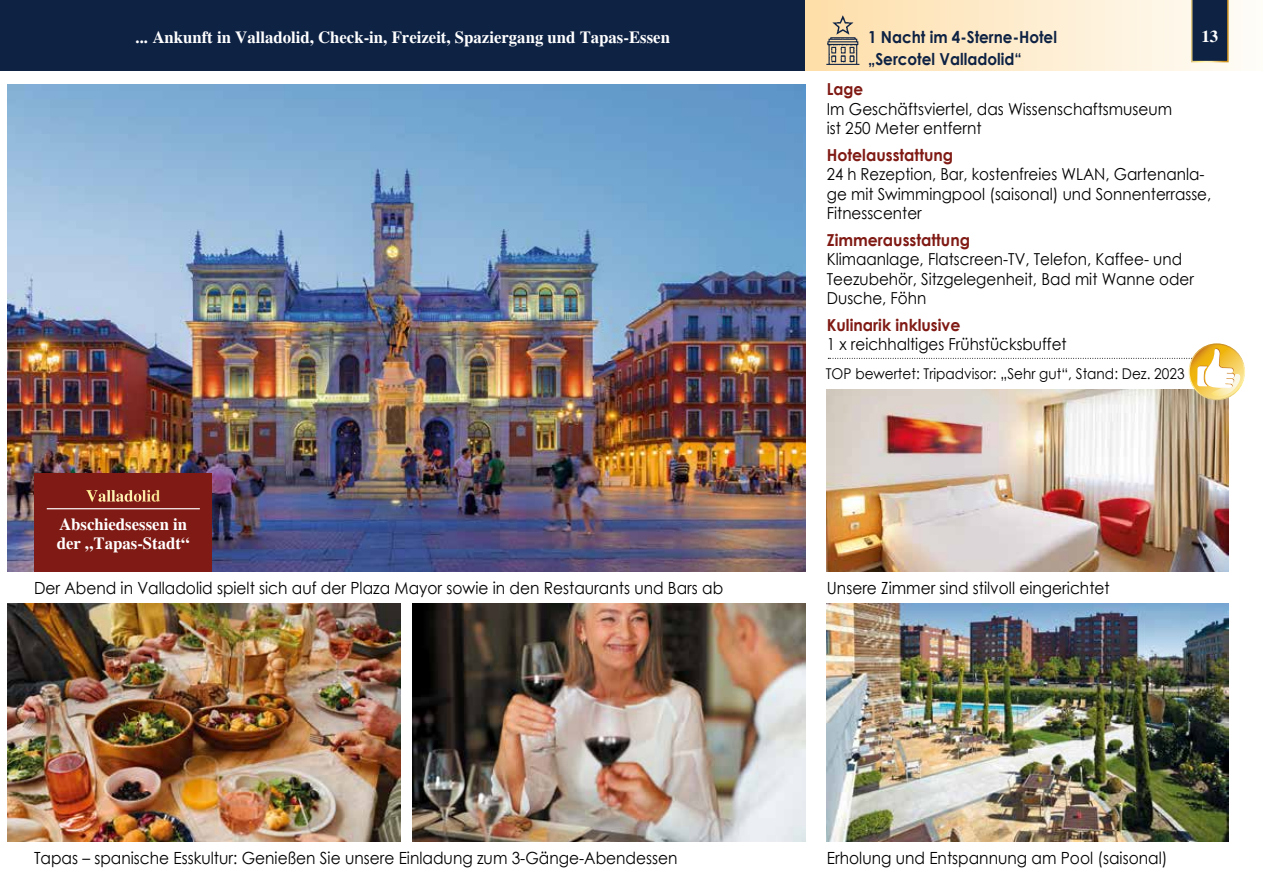
<style>
.page{position:relative;width:1263px;height:893px;background:#fff}
.page>*{position:absolute;margin:0;border:0;box-sizing:border-box;transform-origin:0 0}
.t1{font:16.8px "Century Gothic";color:#000;scale:.92 1}
.t2{font:700 16.8px/28px "Times";color:#fff;text-align:center}
.t3{font:16.5px/19.5px "Century Gothic";color:#000;scale:.92 1}
.t4{font:16.5px/19.5px "Century Gothic";color:#000;scale:.9 1}
.t5{font:16.5px/19.5px "Century Gothic";color:#000;scale:.93 1}
.t6{font:700 16.5px "Century Gothic";color:#801a14;scale:.95 1}
.t7{font:700 16.5px/21.5px "Century Gothic";color:#0e2244;scale:.92 1}
.t8{font:700 16.5px "Century Gothic";color:#801a14;scale:.92 1}
.t9{font:14.85px "Century Gothic";color:#000;scale:.92 1}
</style>
<div class="page">
<div style="left:0;top:0;width:805px;height:70px;background:#0e2244"></div>
<div style="left:805px;top:0;width:458px;height:70px;background:linear-gradient(to right,#fedeaa,#fefcf6)"></div>
<img style="left:827px;top:389px;width:402px;height:183px">
<img style="left:818px;top:12px;width:42px;height:56px">
<img style="left:8px;top:84px;width:797px;height:488px">
<img style="left:8px;top:604px;width:392px;height:238px">
<img style="left:413px;top:604px;width:392px;height:238px">
<svg style="left:828px;top:345px;width:416px;height:55px"></svg>
<div style="left:1188px;top:343px;width:57px;height:57px;border:1px solid #fff;border-radius:50%"></div>
<div style="left:34px;top:473px;width:178px;height:99px;background:#801a14"></div>
<hr style="left:47px;top:508px;width:153px;height:1px;background:#fff">
<img style="left:827px;top:604px;width:402px;height:238px">
<svg style="left:1191px;top:0;width:38px;height:62px"></svg>
<p class="t2" style="left:136px;top:23px;width:536px">... Ankunft in Valladolid, Check-in, Freizeit, Spaziergang und Tapas-Essen</p>
<p class="t7" style="left:868px;top:26px;width:207px">1 Nacht im 4-Sterne-Hotel „Sercotel Valladolid“</p>
<p class="t2" style="left:1201px;top:22px;width:18px">13</p>
<p class="t8" style="left:827px;top:77px;width:41px">Lage</p>
<p class="t5" style="left:827px;top:99px;width:373px">Im Geschäftsviertel, das Wissenschaftsmuseum ist 250 Meter entfernt</p>
<p class="t6" style="left:827px;top:142px;width:134px">Hotelausstattung</p>
<p class="t4" style="left:827px;top:164px;width:429px">24 h Rezeption, Bar, kostenfreies WLAN, Gartenanla&shy;ge mit Swimmingpool (saisonal) und Sonnenterrasse,<br>Fitnesscenter</p>
<p class="t6" style="left:827px;top:227px;width:152px">Zimmerausstattung</p>
<p class="t3" style="left:827px;top:249px;width:401px">Klimaanlage, Flatscreen-TV, Telefon, Kaffee- und<br>Teezubehör, Sitzgelegenheit, Bad mit Wanne oder<br>Dusche, Föhn</p>
<p class="t6" style="left:827px;top:312px;width:142px">Kulinarik inklusive</p>
<p class="t3" style="left:827px;top:334px;width:262px">1 x reichhaltiges Frühstücksbuffet</p>
<p class="t9" style="left:826px;top:363px;width:391px">TOP bewertet: Tripadvisor: „Sehr gut“, Stand: Dez. 2023</p>
<p class="t2" style="left:59px;top:481px;width:129px">Valladolid<br>Abschiedsessen in</p>
<p class="t2" style="left:57px;top:529px;width:134px">der „Tapas-Stadt“</p>
<p class="t1" style="left:34px;top:576px;width:751px">Der Abend in Valladolid spielt sich auf der Plaza Mayor sowie in den Restaurants und Bars ab</p>
<p class="t1" style="left:827px;top:576px;width:309px">Unsere Zimmer sind stilvoll eingerichtet</p>
<p class="t1" style="left:34px;top:846px;width:701px">Tapas – spanische Esskultur: Genießen Sie unsere Einladung zum 3-Gänge-Abendessen</p>
<p class="t1" style="left:827px;top:846px;width:372px">Erholung und Entspannung am Pool (saisonal)</p>
</div>
